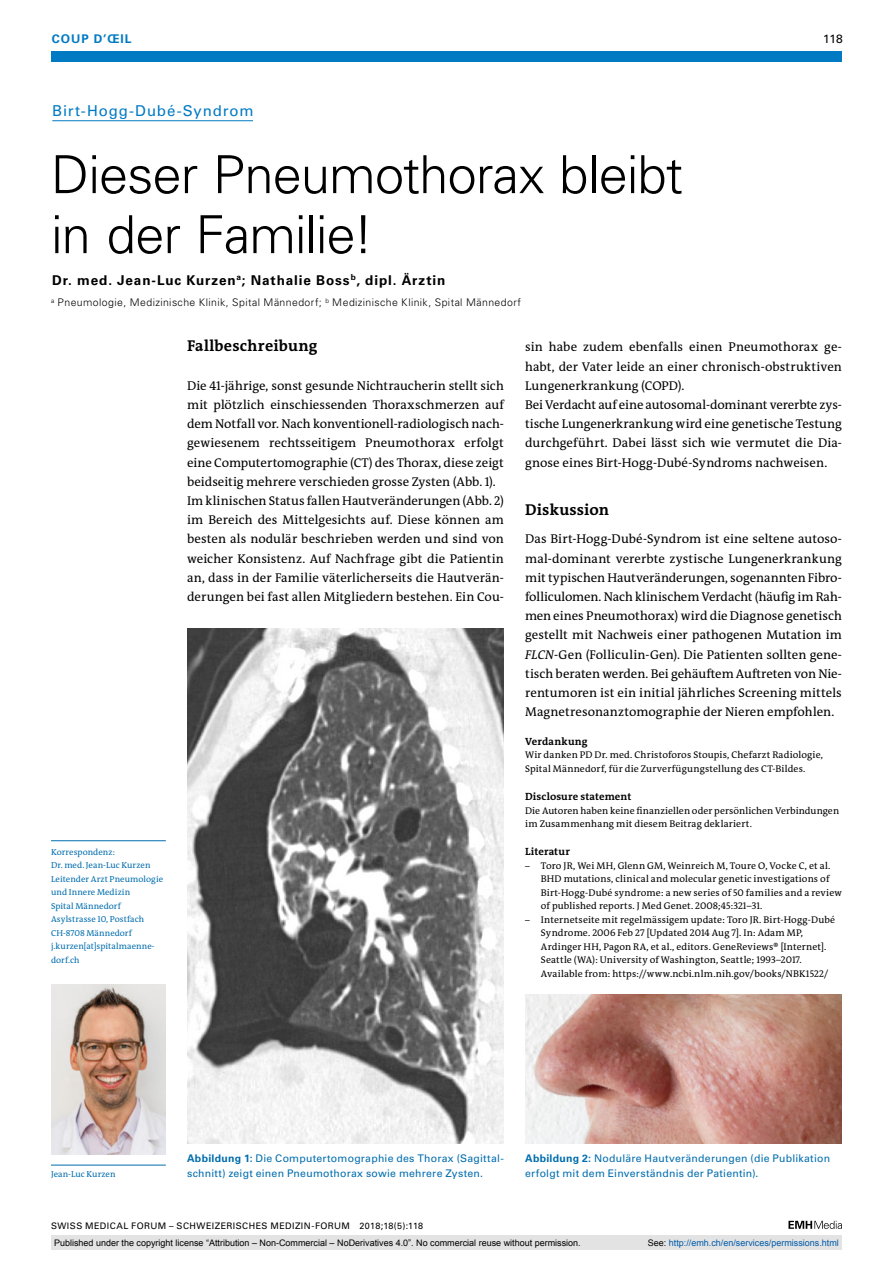
<style>
.page{position:relative;width:893px;height:1263px;background:#fff}
.page>*{position:absolute;margin:0;border:0;box-sizing:border-box;transform-origin:0 0}
.t1{font:300 52.5px/60px "Univers LT Std";letter-spacing:-.02em;color:#000}
.t2{font:700 15.75px "The Antiqua B W7";letter-spacing:.015em;color:#000}
.t3{font:15px "Univers LT Std";letter-spacing:.06em;color:#007ac3}
.t4{font:700 13.5px "Univers LT Std";letter-spacing:.065em;color:#000}
.t5{font:12.75px/19.2px "The Antiqua B W5 Plain";letter-spacing:.005em;color:#000}
.t6{font:700 12px "Univers LT Std";letter-spacing:.085em;color:#007ac3}
.t7{font:12px "Univers LT Std";color:#000}
.t8{font:10.5px/15.8px "Univers LT Std";letter-spacing:.02em;color:#006dae}
.t9{font:300 10.5px "Univers LT Std";letter-spacing:.04em;color:#000}
.t10{font:700 10.5px "The Antiqua B W7";letter-spacing:.015em;color:#000}
.t11{font:9.75px/13.5px "The Antiqua B W5 Plain";letter-spacing:.01em;color:#000}
.t12{font:9px "Arial";color:#000}
.t13{font:9px "Univers LT Std";letter-spacing:.05em;color:#000}
.t14{font:9px "Arial";color:#005ba9}
.t15{font:8.7px/13.5px "The Antiqua B W5 Plain";letter-spacing:.01em;color:#006dae}
.s1{font-style:italic}
.s2{font-size:9.3px}
.s3{font-weight:700}
.s4{color:#000}
</style>
<div class="page">
<div style="left:51px;top:51px;width:791px;height:11px;background:#007ac3"></div>
<svg style="left:788px;top:1221px;width:54px;height:8px"></svg>
<hr style="left:52px;top:120px;width:201px;height:1px;background:#007ac3">
<hr style="left:51px;top:840px;width:115px;height:1px;background:#006dae">
<img style="left:187px;top:629px;width:317px;height:514px">
<img style="left:525px;top:994px;width:317px;height:149px">
<hr style="left:51px;top:1165px;width:115px;height:1px;background:#006dae">
<img style="left:51px;top:984px;width:115px;height:170px">
<div style="left:51px;top:1235px;width:791px;height:15px;background:#e3e3e3"></div>
<p class="t6" style="left:52px;top:31px;width:81px">COUP D’ŒIL</p>
<p class="t7" style="left:823px;top:31px;width:21px">118</p>
<p class="t3" style="left:52px;top:102px;width:203px">Birt-Hogg-Dubé-Syndrom</p>
<h1 class="t1" style="left:51px;top:145px;width:633px">Dieser Pneumothorax bleibt in der Familie!</h1>
<p class="t4" style="left:52px;top:272px;width:395px">Dr. med. Jean-Luc Kurzen<sup>a</sup>; Nathalie Boss<sup>b</sup>, dipl. Ärztin</p>
<p class="t9" style="left:51px;top:296px;width:472px"><sup>a</sup> Pneumologie, Medizinische Klinik, Spital Männedorf; <sup>b</sup> Medizinische Klinik, Spital Männedorf</p>
<p class="t2" style="left:187px;top:336px;width:132px">Fallbeschreibung</p>
<p class="t5" style="left:187px;top:376px;width:318px">Die 41-jährige, sonst gesunde Nichtraucherin stellt sich mit plötzlich einschiessenden Thoraxschmerzen auf dem Notfall vor. Nach konventionell-radiologisch nach&shy;gewiesenem rechtsseitigem Pneumothorax erfolgt eine Computertomographie (CT) des Thorax, diese zeigt beidseitig mehrere verschieden grosse Zysten (Abb. 1).<br>Im klinischen Status fallen Hautveränderungen (Abb. 2) im Bereich des Mittelgesichts auf. Diese können am besten als nodulär beschrieben werden und sind von weicher Konsistenz. Auf Nachfrage gibt die Patientin an, dass in der Familie väterlicherseits die Hautverän&shy;derungen bei fast allen Mitgliedern bestehen. Ein Cou-</p>
<p class="t5" style="left:525px;top:338px;width:318px">sin habe zudem ebenfalls einen Pneumothorax ge&shy;habt, der Vater leide an einer chronisch-obstruktiven Lungenerkrankung (COPD).<br>Bei Verdacht auf eine autosomal-dominant vererbte zys&shy;tische Lungenerkrankung wird eine genetische Testung durchgeführt. Dabei lässt sich wie vermutet die Dia&shy;gnose eines Birt-Hogg-Dubé-Syndroms nachweisen.</p>
<p class="t2" style="left:525px;top:499px;width:86px">Diskussion</p>
<p class="t5" style="left:525px;top:530px;width:318px;text-align:justify">Das Birt-Hogg-Dubé-Syndrom ist eine seltene autoso&shy;mal-dominant vererbte zystische Lungenerkrankung mit typischen Hautveränderungen, sogenannten Fibro&shy;folliculomen. Nach klinischem Verdacht (häufig im Rah&shy;men eines Pneumothorax) wird die Diagnose genetisch gestellt mit Nachweis einer pathogenen Mutation im <span class="s1">FLCN</span>-Gen (Folliculin-Gen). Die Patienten sollten gene&shy;tisch beraten werden. Bei gehäuftem Auftreten von Nie&shy;rentumoren ist ein initial jährliches Screening mittels Magnetresonanztomographie der Nieren empfohlen.</p>
<p class="t10" style="left:525px;top:734px;width:64px">Verdankung</p>
<p class="t11" style="left:525px;top:748px;width:299px">Wir danken PD Dr. med. Christoforos Stoupis, Chefarzt Radiologie,<br>Spital Männedorf, für die Zurverfügungstellung des CT-Bildes.</p>
<p class="t10" style="left:525px;top:790px;width:108px">Disclosure statement</p>
<p class="t11" style="left:525px;top:803px;width:315px">Die Autoren haben keine finanziellen oder persönlichen Verbindungen im Zusammenhang mit diesem Beitrag deklariert.</p>
<p class="t10" style="left:525px;top:845px;width:46px">Literatur</p>
<p class="t11" style="left:541px;top:859px;width:303px;text-indent:-16px"><span class="s2">–</span> Toro JR, Wei MH, Glenn GM, Weinreich M, Toure O, Vocke C, et al.<br>BHD mutations, clinical and molecular genetic investigations of Birt-Hogg-Dubé syndrome: a new series of 50 families and a review of published reports. J Med Genet. 2008;45:321–31.</p>
<p class="t11" style="left:541px;top:913px;width:296px;text-indent:-16px"><span class="s2">–</span> Internetseite mit regelmässigem update: Toro JR. Birt-Hogg-Dubé Syndrome. 2006 Feb 27 [Updated 2014 Aug 7]. In: Adam MP, Ardinger HH, Pagon RA, et al., editors. GeneReviews® [Internet].<br>Seattle (WA): University of Washington, Seattle; 1993–2017.<br>Available from: https://www.ncbi.nlm.nih.gov/books/NBK1522/</p>
<p class="t15" style="left:51px;top:845px;width:114px">Korrespondenz:<br>Dr. med. Jean-Luc Kurzen<br>Leitender Arzt Pneumologie und Innere Medizin<br>Spital Männedorf<br>Asylstrasse 10, Postfach<br>CH-8708 Männedorf j.kurzen[at]spitalmaenne&shy;dorf.ch</p>
<p class="t8" style="left:187px;top:1150px;width:318px"><span class="s3">Abbildung 1:</span> Die Computertomographie des Thorax (Sagittal&shy;schnitt) zeigt einen Pneumothorax sowie mehrere Zysten.</p>
<p class="t8" style="left:525px;top:1150px;width:306px"><span class="s3">Abbildung 2:</span> Noduläre Hautveränderungen (die Publikation</p>
<p class="t15" style="left:51px;top:1168px;width:66px">Jean-Luc Kurzen</p>
<p class="t8" style="left:525px;top:1166px;width:235px">erfolgt mit dem Einverständnis der Patientin).</p>
<p class="t13" style="left:51px;top:1220px;width:374px">SWISS MEDICAL FORUM – SCHWEIZERISCHES MEDIZIN-FORUM 2018;18(5):118</p>
<p class="t12" style="left:54px;top:1237px;width:528px">Published under the copyright license “Attribution – Non-Commercial – NoDerivatives 4.0”. No commercial reuse without permission.</p>
<p class="t14" style="left:648px;top:1237px;width:193px"><span class="s4">See:</span> http://emh.ch/en/services/permissions.html</p>
</div>
